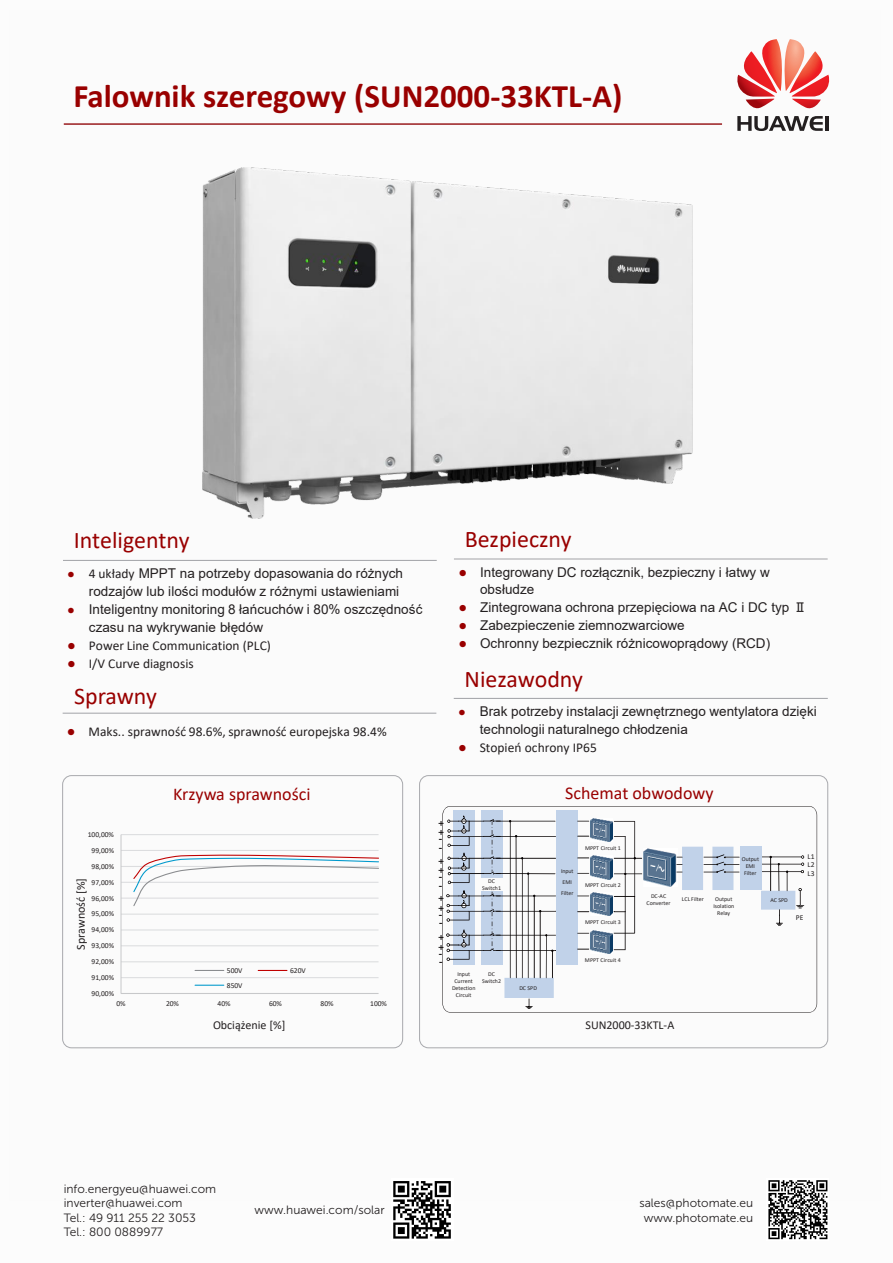
<style>
.page{position:relative;width:893px;height:1263px;background:#fff}
.page>*{position:absolute;margin:0;border:0;box-sizing:border-box;transform-origin:0 0}
.t1{font:700 33px "Calibri";color:#900}
.t2{font:24px "Calibri";color:#900}
.t3{font:18px "Calibri";color:#900}
.t4{font:13.5px/17.9px "Arial";letter-spacing:.005em;color:#231f20}
.t5{font:13.5px "Calibri";color:#231f20}
.t6{font:12px "Museo Sans 300";color:#231f20}
.t7{font:12px "Calibri";color:#231f20}
.t8{font:10.5px/8.2px "Arial";color:#040000}
.t9{font:7.5px/8.6px "Calibri";letter-spacing:-.005em;color:#231f20;text-align:justify}
.t10{font:6px/7.2px "Calibri";color:#231f20;text-align:center}
.s1{color:#900}
.s2{font-family:"Calibri"}
.s3{font-family:"MS Gothic"}
</style>
<div class="page">
<div style="left:10px;top:11px;width:871px;height:1190px;background:#fbfbfb"></div>
<svg style="left:442px;top:806px;width:375px;height:206px"></svg>
<svg style="left:676px;top:847px;width:64px;height:43px"></svg>
<div style="left:740px;top:846px;width:21px;height:43px;background:#c1d2e9"></div>
<svg style="left:577px;top:821px;width:12px;height:1px"></svg>
<svg style="left:577px;top:836px;width:12px;height:1px"></svg>
<svg style="left:577px;top:857px;width:12px;height:1px"></svg>
<svg style="left:577px;top:873px;width:12px;height:1px"></svg>
<svg style="left:577px;top:895px;width:12px;height:1px"></svg>
<svg style="left:577px;top:911px;width:12px;height:1px"></svg>
<svg style="left:614px;top:821px;width:28px;height:129px"></svg>
<svg style="left:761px;top:855px;width:43px;height:71px"></svg>
<svg style="left:446px;top:815px;width:110px;height:194px"></svg>
<hr style="left:63px;top:560px;width:374px;height:1px;background:#a8a9ad">
<hr style="left:63px;top:713px;width:373px;height:1px;background:#a8a9ad">
<hr style="left:454px;top:558px;width:374px;height:1px;background:#a8a9ad">
<hr style="left:454px;top:698px;width:374px;height:1px;background:#a8a9ad">
<div style="left:62px;top:775px;width:341px;height:273px;border:1px solid #a8a9ad;border-radius:9px"></div>
<div style="left:419px;top:775px;width:409px;height:273px;border:1px solid #a8a9ad;border-radius:9px"></div>
<hr style="left:121px;top:977px;width:258px;height:1px;background:#dcdddf">
<hr style="left:121px;top:961px;width:258px;height:1px;background:#dcdddf">
<hr style="left:121px;top:945px;width:258px;height:1px;background:#dcdddf">
<hr style="left:121px;top:929px;width:258px;height:1px;background:#dcdddf">
<hr style="left:121px;top:913px;width:258px;height:2px;background:#dcdddf">
<hr style="left:121px;top:897px;width:258px;height:2px;background:#dcdddf">
<hr style="left:121px;top:882px;width:258px;height:1px;background:#dcdddf">
<hr style="left:121px;top:866px;width:258px;height:1px;background:#dcdddf">
<hr style="left:121px;top:850px;width:258px;height:1px;background:#dcdddf">
<hr style="left:121px;top:834px;width:258px;height:1px;background:#dcdddf">
<hr style="left:121px;top:835px;width:1px;height:158px;background:#c7c8ca">
<hr style="left:121px;top:993px;width:258px;height:1px;background:#c7c8ca">
<svg style="left:132px;top:854px;width:247px;height:52px"></svg>
<svg style="left:195px;top:970px;width:29px;height:1px"></svg>
<svg style="left:258px;top:970px;width:29px;height:1px"></svg>
<svg style="left:195px;top:985px;width:29px;height:1px"></svg>
<img style="left:202px;top:168px;width:491px;height:351px">
<div style="left:391px;top:1179px;width:62px;height:62px;background:linear-gradient(to right,#fff,#fff)"></div>
<svg style="left:393px;top:1181px;width:58px;height:57px"></svg>
<hr style="left:64px;top:123px;width:658px;height:2px;background:#991b1e">
<svg style="left:737px;top:116px;width:86px;height:15px"></svg>
<hr style="left:826px;top:116px;width:3px;height:15px;background:#231f20">
<svg style="left:737px;top:39px;width:93px;height:70px"></svg>
<svg style="left:768px;top:1180px;width:60px;height:60px"></svg>
<svg style="left:768px;top:1180px;width:59px;height:59px"></svg>
<p class="t1" style="left:73px;top:73px;width:551px">Falownik szeregowy (SUN2000-33KTL-A)</p>
<p class="t2" style="left:74px;top:524px;width:117px">Inteligentny</p>
<p class="t4" style="left:67px;top:565px;width:337px;text-align:right"><span class="s1">●</span> <span class="s2">4 układy</span> MPPT na potrzeby dopasowania do różnych rodzajów lub ilości modułów z różnymi ustawieniami</p>
<p class="t4" style="left:89px;top:600px;width:335px;text-indent:-21px"><span class="s1">●</span> Inteligentny monitoring 8 łańcuchów i 80% oszczędność czasu na wykrywanie błędów</p>
<p class="t5" style="left:67px;top:636px;width:205px"><span class="s1">●</span> Power Line Communication (PLC)</p>
<p class="t5" style="left:67px;top:654px;width:128px"><span class="s1">●</span> I/V Curve diagnosis</p>
<p class="t2" style="left:74px;top:679px;width:84px">Sprawny</p>
<p class="t5" style="left:67px;top:723px;width:321px"><span class="s1">●</span> Maks.. sprawność 98.6%, sprawność europejska 98.4%</p>
<p class="t2" style="left:465px;top:523px;width:108px">Bezpieczny</p>
<p class="t4" style="left:480px;top:563px;width:291px;text-indent:-21px"><span class="s1">●</span> Integrowany DC rozłącznik, bezpieczny i łatwy w obsłudze</p>
<p class="t4" style="left:459px;top:598px;width:350px"><span class="s1">●</span> Zintegrowana ochrona przepięciowa na AC i DC typ <span class="s3">Ⅱ</span></p>
<p class="t4" style="left:459px;top:616px;width:227px"><span class="s1">●</span> Zabezpieczenie ziemnozwarciowe</p>
<p class="t4" style="left:459px;top:634px;width:313px"><span class="s1">●</span> Ochronny bezpiecznik różnicowoprądowy (RCD)</p>
<p class="t2" style="left:465px;top:662px;width:120px">Niezawodny</p>
<p class="t4" style="left:480px;top:702px;width:339px;text-indent:-21px"><span class="s1">●</span> Brak potrzeby instalacji zewnętrznego wentylatora dzięki technologii naturalnego chłodzenia</p>
<p class="t5" style="left:458px;top:738px;width:140px"><span class="s1">●</span> Stopień ochrony IP65</p>
<p class="t9" style="left:88px;top:830px;width:28px">100,00%</p>
<p class="t9" style="left:92px;top:846px;width:24px">99,00%</p>
<p class="t9" style="left:92px;top:862px;width:24px">98,00%</p>
<p class="t7" style="left:73px;top:950px;width:73px;rotate:-90deg">Sprawność [%]</p>
<p class="t9" style="left:92px;top:878px;width:24px">97,00%</p>
<p class="t9" style="left:92px;top:893px;width:24px">96,00%</p>
<p class="t9" style="left:92px;top:909px;width:24px">95,00%</p>
<p class="t9" style="left:92px;top:925px;width:24px">94,00%</p>
<p class="t9" style="left:92px;top:941px;width:24px">93,00%</p>
<p class="t9" style="left:92px;top:957px;width:24px">92,00%</p>
<p class="t9" style="left:92px;top:973px;width:24px">91,00%</p>
<p class="t9" style="left:92px;top:989px;width:24px">90,00%</p>
<p class="t3" style="left:173px;top:782px;width:139px">Krzywa sprawności</p>
<p class="t3" style="left:565px;top:781px;width:150px">Schemat obwodowy</p>
<p class="t8" style="left:438px;top:819px;width:8px;line-height:8.9px">+ +</p>
<p class="t8" style="left:439px;top:834px;width:5px">- -</p>
<p class="t8" style="left:438px;top:856px;width:8px;line-height:9.8px">+ +</p>
<p class="t8" style="left:439px;top:872px;width:5px">- -</p>
<p class="t8" style="left:438px;top:893px;width:8px;line-height:9.8px">+ +</p>
<p class="t8" style="left:439px;top:910px;width:5px">- -</p>
<p class="t8" style="left:438px;top:933px;width:8px;line-height:9.8px">+ +</p>
<p class="t8" style="left:439px;top:949px;width:5px">- -</p>
<p class="t10" style="left:482px;top:877px;width:21px">DC<br>Switch1</p>
<p class="t9" style="left:227px;top:966px;width:17px">500V</p>
<p class="t9" style="left:290px;top:966px;width:17px">620V</p>
<p class="t9" style="left:227px;top:980px;width:17px">850V</p>
<p class="t10" style="left:452px;top:970px;width:25px">Input<br>Current<br>Detection<br>Circuit</p>
<p class="t10" style="left:482px;top:970px;width:21px">DC<br>Switch2</p>
<p class="t10" style="left:519px;top:984px;width:19px">DC SPD</p>
<p class="t10" style="left:561px;top:866px;width:14px;line-height:10.8px;text-align:left">Input<br>EMI<br>Filter</p>
<p class="t10" style="left:585px;top:844px;width:37px">MPPT Circuit 1</p>
<p class="t10" style="left:585px;top:881px;width:37px">MPPT Circuit 2</p>
<p class="t10" style="left:585px;top:918px;width:37px">MPPT Circuit 3</p>
<p class="t10" style="left:585px;top:956px;width:37px">MPPT Circuit 4</p>
<p class="t10" style="left:646px;top:892px;width:26px">DC-AC<br>Converter</p>
<p class="t10" style="left:682px;top:895px;width:23px">LCL Filter</p>
<p class="t10" style="left:713px;top:895px;width:22px">Output<br>Isolation<br>Relay</p>
<p class="t9" style="left:116px;top:999px;width:11px">0%</p>
<p class="t9" style="left:166px;top:999px;width:14px">20%</p>
<p class="t9" style="left:218px;top:999px;width:14px">40%</p>
<p class="t9" style="left:269px;top:999px;width:14px">60%</p>
<p class="t9" style="left:321px;top:999px;width:14px">80%</p>
<p class="t9" style="left:370px;top:999px;width:18px">100%</p>
<p class="t7" style="left:213px;top:1017px;width:74px">Obciążenie [%]</p>
<p class="t7" style="left:585px;top:1017px;width:90px">SUN2000-33KTL-A</p>
<p class="t10" style="left:742px;top:855px;width:19px">Output<br>EMI<br>Filter</p>
<p class="t9" style="left:807px;top:852px;width:9px">L1<br>L2<br>L3</p>
<p class="t10" style="left:770px;top:896px;width:19px">AC SPD</p>
<p class="t9" style="left:796px;top:913px;width:9px">PE</p>
<p class="t6" style="left:64px;top:1182px;width:154px">info.energyeu@huawei.com</p>
<p class="t6" style="left:64px;top:1196px;width:120px">inverter@huawei.com</p>
<p class="t6" style="left:64px;top:1211px;width:134px">Tel.: 49 911 255 22 3053</p>
<p class="t6" style="left:64px;top:1225px;width:101px">Tel.: 800 0889977</p>
<p class="t6" style="left:255px;top:1204px;width:132px">www.huawei.com/solar</p>
<p class="t6" style="left:639px;top:1196px;width:115px">sales@photomate.eu</p>
<p class="t6" style="left:644px;top:1211px;width:111px">www.photomate.eu</p>
</div>
